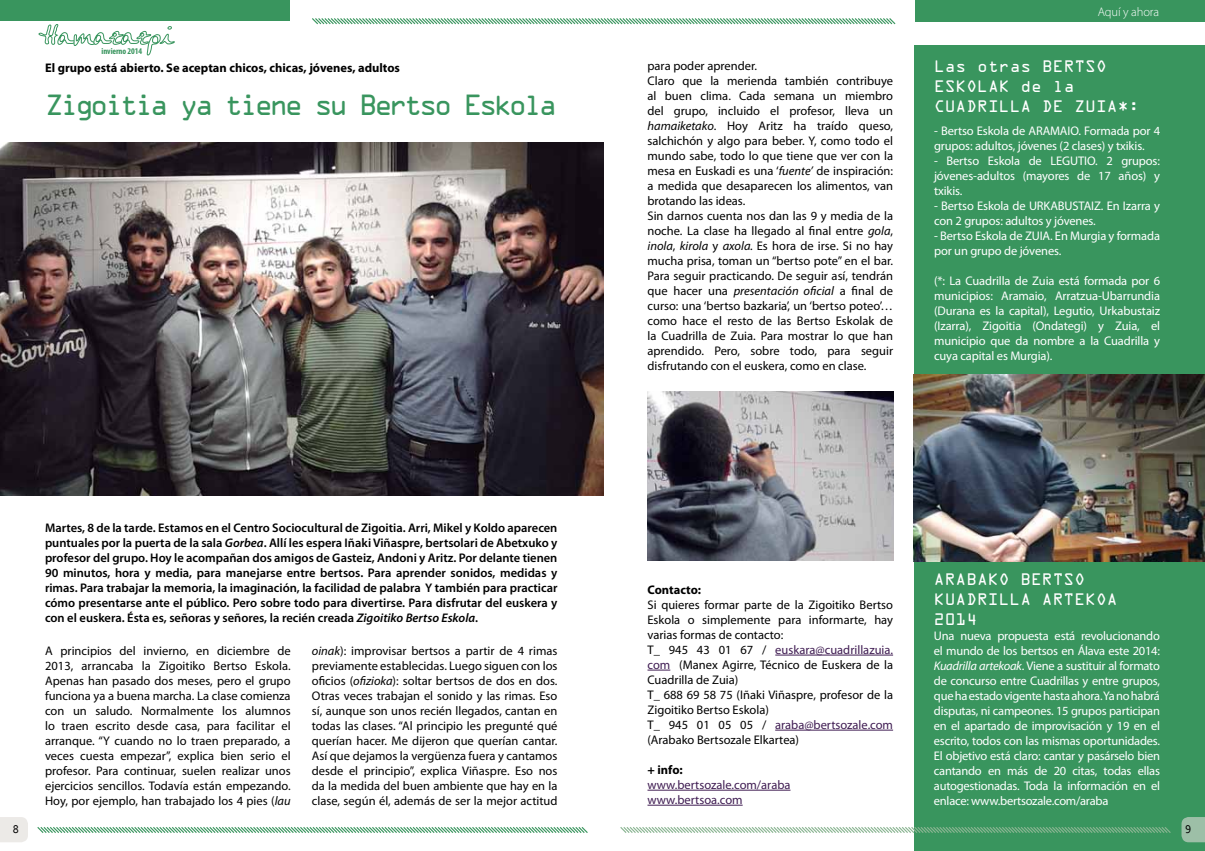
<style>
.page{position:relative;width:1205px;height:851px;background:#fff}
.page>*{position:absolute;margin:0;border:0;box-sizing:border-box;transform-origin:0 0}
.t1{font:26.25px "OCRA Std";letter-spacing:-.15em;color:#39955e}
.t2{font:15px/20px "OCRA Std";color:#fff}
.t3{font:12.5px/15px "Myriad Pro";color:#000}
.t4{font:12.5px/15px "Myriad Pro";letter-spacing:-.01em;color:#fff}
.t5{font:600 12.5px/15px "Myriad Pro";color:#000;text-align:justify}
.t6{font:700 12.5px "Myriad Pro";color:#000}
.t7{font:12.5px/15px "Myriad Pro";color:#401d53}
.t8{font:300 12.5px "Myriad Pro";letter-spacing:-.01em;color:#fff}
.t9{font:11.25px "Monotypecom";color:#000}
.t10{font:700 condensed 8.75px "Myriad Pro";letter-spacing:-.01em;color:#39955e}
.s1{font-style:italic}
.s2{color:#401d53}
</style>
<div class="page">
<hr style="left:775px;top:654px;width:118px;height:1px;background:#401d53">
<svg style="left:647px;top:669px;width:23px;height:1px"></svg>
<hr style="left:775px;top:729px;width:118px;height:1px;background:#401d53">
<hr style="left:647px;top:789px;width:143px;height:1px;background:#401d53">
<hr style="left:647px;top:804px;width:95px;height:1px;background:#401d53">
<div style="left:914px;top:45px;width:291px;height:400px;background:#39955e"></div>
<div style="left:914px;top:484px;width:291px;height:366px;background:#39955e"></div>
<svg style="left:1181px;top:817px;width:24px;height:25px"></svg>
<svg style="left:620px;top:827px;width:551px;height:6px"></svg>
<div style="left:915px;top:0;width:290px;height:21px;background:#39955e"></div>
<svg style="left:0;top:817px;width:28px;height:25px"></svg>
<svg style="left:37px;top:827px;width:551px;height:6px;background:#a0ccb2"></svg>
<svg style="left:312px;top:18px;width:584px;height:7px"></svg>
<svg style="left:39px;top:24px;width:136px;height:31px"></svg>
<div style="left:0;top:0;width:289px;height:21px;background:#39955e"></div>
<img style="left:0;top:143px;width:603px;height:352px">
<img style="left:647px;top:392px;width:246px;height:168px">
<img style="left:913px;top:374px;width:292px;height:187px">
<p class="t10" style="left:102px;top:45px;width:42px">invierno 2014</p>
<p class="t6" style="left:45px;top:60px;width:356px">El grupo está abierto. Se aceptan chicos, chicas, jóvenes, adultos</p>
<h1 class="t1" style="left:45px;top:93px;width:514px">Zigoitia ya tiene su Bertso Eskola</h1>
<p class="t9" style="left:12px;top:823px;width:8px">8</p>
<p class="t5" style="left:45px;top:519px;width:514px">Martes, 8 de la tarde. Estamos en el Centro Sociocultural de Zigoitia. Arri, Mikel y Koldo aparecen puntuales por la puerta de la sala <span class="s1">Gorbea</span>. Allí les espera Iñaki Viñaspre, bertsolari de Abetxuko y profesor del grupo. Hoy le acompañan dos amigos de Gasteiz, Andoni y Aritz. Por delante tienen 90 minutos, hora y media, para manejarse entre bertsos. Para aprender sonidos, medidas y rimas. Para trabajar la memoria, la imaginación, la facilidad de palabra Y también para practicar cómo presentarse ante el público. Pero sobre todo para divertirse. Para disfrutar del euskera y con el euskera. Ésta es, señoras y señores, la recién creada <span class="s1">Zigoitiko Bertso Eskola</span>.</p>
<p class="t3" style="left:45px;top:642px;width:247px;text-align:justify">A principios del invierno, en diciembre de 2013, arrancaba la Zigoitiko Bertso Eskola.<br>Apenas han pasado dos meses, pero el grupo funciona ya a buena marcha. La clase comienza con un saludo. Normalmente los alumnos lo traen escrito desde casa, para facilitar el arranque. “Y cuando no lo traen preparado, a veces cuesta empezar”, explica bien serio el profesor. Para continuar, suelen realizar unos ejercicios sencillos. Todavía están empezando.<br>Hoy, por ejemplo, han trabajado los 4 pies (<span class="s1">lau</span></p>
<p class="t3" style="left:312px;top:642px;width:247px;text-align:justify"><span class="s1">oinak</span>): improvisar bertsos a partir de 4 rimas previamente establecidas. Luego siguen con los oficios (<span class="s1">ofizioka</span>): soltar bertsos de dos en dos.<br>Otras veces trabajan el sonido y las rimas. Eso sí, aunque son unos recién llegados, cantan en todas las clases. “Al principio les pregunté qué querían hacer. Me dijeron que querían cantar.<br>Así que dejamos la vergüenza fuera y cantamos desde el principio”, explica Viñaspre. Eso nos da la medida del buen ambiente que hay en la clase, según él, además de ser la mejor actitud</p>
<p class="t3" style="left:647px;top:58px;width:247px">para poder aprender.<br>Claro que la merienda también contribuye al buen clima. Cada semana un miembro del grupo, incluido el profesor, lleva un <span class="s1">hamaiketako</span>. Hoy Aritz ha traído queso, salchichón y algo para beber. Y, como todo el mundo sabe, todo lo que tiene que ver con la mesa en Euskadi es una ‘<span class="s1">fuente’</span> de inspiración: a medida que desaparecen los alimentos, van brotando las ideas.<br>Sin darnos cuenta nos dan las 9 y media de la noche. La clase ha llegado al final entre <span class="s1">gola</span>, <span class="s1">inola</span>, <span class="s1">kirola</span> y <span class="s1">axola.</span> Es hora de irse. Si no hay mucha prisa, toman un “bertso pote” en el bar.<br>Para seguir practicando. De seguir así, tendrán que hacer una <span class="s1">presentación oficial</span> a final de curso: una ‘bertso bazkaria’, un ‘bertso poteo’… como hace el resto de las Bertso Eskolak de la Cuadrilla de Zuia. Para mostrar lo que han aprendido. Pero, sobre todo, para seguir disfrutando con el euskera, como en clase.</p>
<p class="t8" style="left:1098px;top:4px;width:63px">Aquí y ahora</p>
<p class="t2" style="left:934px;top:58px;width:207px">Las otras BERTSO<br>ESKOLAK de la<br>CUADRILLA DE ZUIA*:</p>
<p class="t4" style="left:934px;top:123px;width:227px">- Bertso Eskola de ARAMAIO. Formada por 4 grupos: adultos, jóvenes (2 clases) y txikis.</p>
<p class="t4" style="left:934px;top:153px;width:227px;text-align:justify">- Bertso Eskola de LEGUTIO. 2 grupos: jóvenes-adultos (mayores de 17 años) y txikis.</p>
<p class="t4" style="left:934px;top:198px;width:227px">- Bertso Eskola de URKABUSTAIZ. En Izarra y con 2 grupos: adultos y jóvenes.</p>
<p class="t4" style="left:934px;top:228px;width:227px">- Bertso Eskola de ZUIA. En Murgia y formada por un grupo de jóvenes.</p>
<p class="t4" style="left:934px;top:273px;width:227px;text-align:justify">(*: La Cuadrilla de Zuia está formada por 6 municipios: Aramaio, Arratzua-Ubarrundia (Durana es la capital), Legutio, Urkabustaiz (Izarra), Zigoitia (Ondategi) y Zuia, el municipio que da nombre a la Cuadrilla y cuya capital es Murgia).</p>
<p class="t6" style="left:647px;top:581px;width:55px">Contacto:</p>
<p class="t3" style="left:647px;top:596px;width:247px">Si quieres formar parte de la Zigoitiko Bertso Eskola o simplemente para informarte, hay varias formas de contacto:<br>T_ 945 43 01 67 / <span class="s2">euskara@cuadrillazuia. com</span> (Manex Agirre, Técnico de Euskera de la Cuadrilla de Zuia)<br>T_ 688 69 58 75 (Iñaki Viñaspre, profesor de la Zigoitiko Bertso Eskola)<br>T_ 945 01 05 05 / <span class="s2">araba@bertsozale.com </span>(Arabako Bertsozale Elkartea)</p>
<p class="t6" style="left:647px;top:761px;width:37px">+ info:</p>
<p class="t7" style="left:647px;top:776px;width:144px">www.bertsozale.com/araba www.bertsoa.com</p>
<p class="t2" style="left:934px;top:570px;width:185px">ARABAKO BERTSO<br>KUADRILLA ARTEKOA<br>2014</p>
<p class="t4" style="left:934px;top:627px;width:227px;text-align:justify">Una nueva propuesta está revolucionando el mundo de los bertsos en Álava este 2014:<br><span class="s1">Kuadrilla artekoak</span>. Viene a sustituir al formato de concurso entre Cuadrillas y entre grupos, que ha estado vigente hasta ahora. Ya no habrá disputas, ni campeones. 15 grupos participan en el apartado de improvisación y 19 en el escrito, todos con las mismas oportunidades.<br>El objetivo está claro: cantar y pasárselo bien cantando en más de 20 citas, todas ellas autogestionadas. Toda la información en el enlace: www.bertsozale.com/araba</p>
<p class="t9" style="left:1184px;top:822px;width:8px">9</p>
</div>
